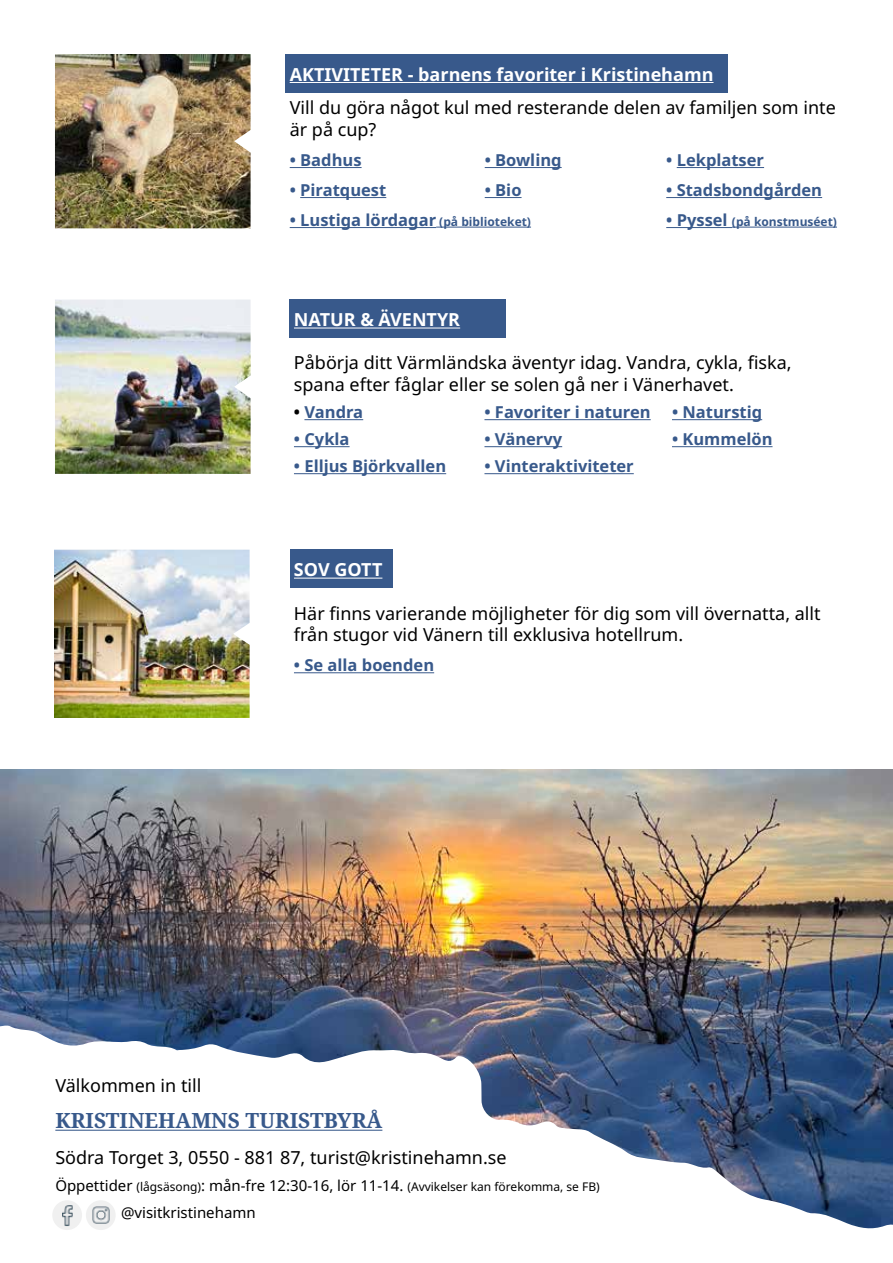
<style>
.page{position:relative;width:893px;height:1263px;background:#fff}
.page>*{position:absolute;margin:0;border:0;box-sizing:border-box;transform-origin:0 0}
.t1{font:700 21px "Noto Serif";color:#38598b}
.t2{font:18px/21.6px "Noto Sans";color:#000}
.t3{font:700 18px "Noto Sans";color:#fff}
.t4{font:700 16.5px "Noto Sans";color:#38598b}
.t5{font:15px "Noto Sans";color:#000}
.t6{font:12px "Noto Sans";color:#000}
.t7{font:700 12px "Noto Sans";color:#38598b}
.s1{font-size:12px}
.s2{font-size:16.5px}
.s3{color:#000}
.s4{font-size:15px}
</style>
<div class="page">
<div style="left:290px;top:550px;width:103px;height:38px;background:#38598b"></div>
<div style="left:290px;top:300px;width:216px;height:38px;background:#38598b"></div>
<div style="left:285px;top:54px;width:442px;height:38px;background:#38598b"></div>
<img style="left:0;top:770px;width:893px;height:255px">
<svg style="left:0;top:1025px;width:893px;height:204px"></svg>
<hr style="left:55px;top:1130px;width:327px;height:1px;background:#38598b">
<hr style="left:294px;top:578px;width:88px;height:1px;background:#fff">
<hr style="left:294px;top:672px;width:140px;height:1px;background:#38598b">
<hr style="left:294px;top:328px;width:166px;height:1px;background:#fff">
<hr style="left:304px;top:419px;width:59px;height:1px;background:#38598b">
<hr style="left:484px;top:419px;width:167px;height:1px;background:#38598b">
<hr style="left:672px;top:419px;width:90px;height:1px;background:#38598b">
<hr style="left:294px;top:446px;width:56px;height:1px;background:#38598b">
<hr style="left:484px;top:446px;width:78px;height:1px;background:#38598b">
<hr style="left:672px;top:446px;width:100px;height:1px;background:#38598b">
<hr style="left:294px;top:473px;width:152px;height:1px;background:#38598b">
<hr style="left:484px;top:473px;width:150px;height:1px;background:#38598b">
<hr style="left:290px;top:82px;width:423px;height:1px;background:#fff">
<hr style="left:290px;top:167px;width:72px;height:1px;background:#38598b">
<hr style="left:485px;top:167px;width:77px;height:1px;background:#38598b">
<hr style="left:677px;top:167px;width:87px;height:1px;background:#38598b">
<hr style="left:300px;top:197px;width:86px;height:1px;background:#38598b">
<hr style="left:485px;top:197px;width:37px;height:1px;background:#38598b">
<hr style="left:666px;top:197px;width:156px;height:1px;background:#38598b">
<hr style="left:290px;top:227px;width:146px;height:1px;background:#38598b">
<hr style="left:436px;top:227px;width:95px;height:1px;background:#38598b">
<hr style="left:666px;top:227px;width:66px;height:1px;background:#38598b">
<hr style="left:732px;top:227px;width:105px;height:1px;background:#38598b">
<img style="left:55px;top:54px;width:196px;height:174px">
<img style="left:54px;top:550px;width:196px;height:168px">
<img style="left:55px;top:300px;width:196px;height:174px">
<div style="left:52px;top:1200px;width:30px;height:30px;background:#f0f0f0;border-radius:50%"></div>
<img style="left:62px;top:1205px;width:11px;height:21px">
<div style="left:86px;top:1200px;width:30px;height:30px;background:#f0f0f0;border-radius:50%"></div>
<img style="left:92px;top:1206px;width:18px;height:18px">
<p class="t3" style="left:290px;top:61px;width:425px">AKTIVITETER - barnens favoriter i Kristinehamn</p>
<p class="t2" style="left:290px;top:97px;width:548px">Vill du göra något kul med resterande delen av familjen som inte är på cup?</p>
<p class="t4" style="left:290px;top:148px;width:73px">• Badhus</p>
<p class="t4" style="left:485px;top:148px;width:78px">• Bowling</p>
<p class="t4" style="left:666px;top:148px;width:99px">• Lekplatser</p>
<p class="t4" style="left:290px;top:178px;width:98px">• Piratquest</p>
<p class="t4" style="left:485px;top:178px;width:38px">• Bio</p>
<p class="t4" style="left:666px;top:178px;width:157px">• Stadsbondgården</p>
<p class="t4" style="left:290px;top:208px;width:243px">• Lustiga lördagar <span class="s1">(på biblioteket)</span></p>
<p class="t7" style="left:666px;top:213px;width:172px"><span class="s2">• Pyssel</span> (på konstmuséet)</p>
<p class="t3" style="left:294px;top:307px;width:168px">NATUR &amp; ÄVENTYR</p>
<p class="t2" style="left:294px;top:352px;width:499px">Påbörja ditt Värmländska äventyr idag. Vandra, cykla, fiska, spana efter fåglar eller se solen gå ner i Vänerhavet.</p>
<p class="t4" style="left:294px;top:400px;width:71px"><span class="s3">•</span> Vandra</p>
<p class="t4" style="left:484px;top:400px;width:168px">• Favoriter i naturen</p>
<p class="t4" style="left:672px;top:400px;width:92px">• Naturstig</p>
<p class="t4" style="left:294px;top:427px;width:57px">• Cykla</p>
<p class="t4" style="left:484px;top:427px;width:79px">• Vänervy</p>
<p class="t4" style="left:672px;top:427px;width:102px">• Kummelön</p>
<p class="t4" style="left:294px;top:454px;width:154px">• Elljus Björkvallen</p>
<p class="t4" style="left:484px;top:454px;width:151px">• Vinteraktiviteter</p>
<p class="t3" style="left:294px;top:557px;width:90px">SOV GOTT</p>
<p class="t2" style="left:294px;top:603px;width:528px">Här finns varierande möjligheter för dig som vill övernatta, allt från stugor vid Vänern till exklusiva hotellrum.</p>
<p class="t4" style="left:294px;top:653px;width:142px">• Se alla boenden</p>
<p class="t2" style="left:55px;top:1075px;width:148px">Välkommen in till</p>
<p class="t1" style="left:55px;top:1106px;width:329px">KRISTINEHAMNS TURISTBYRÅ</p>
<p class="t2" style="left:55px;top:1147px;width:453px">Södra Torget 3, 0550 - 881 87, turist@kristinehamn.se</p>
<p class="t6" style="left:55px;top:1178px;width:546px"><span class="s4">Öppettider</span> (lågsäsong)<span class="s4">: mån-fre 12:30-16, lör 11-14.</span> (Avvikelser kan förekomma, se FB)</p>
<p class="t5" style="left:121px;top:1202px;width:136px">@visitkristinehamn</p>
</div>
